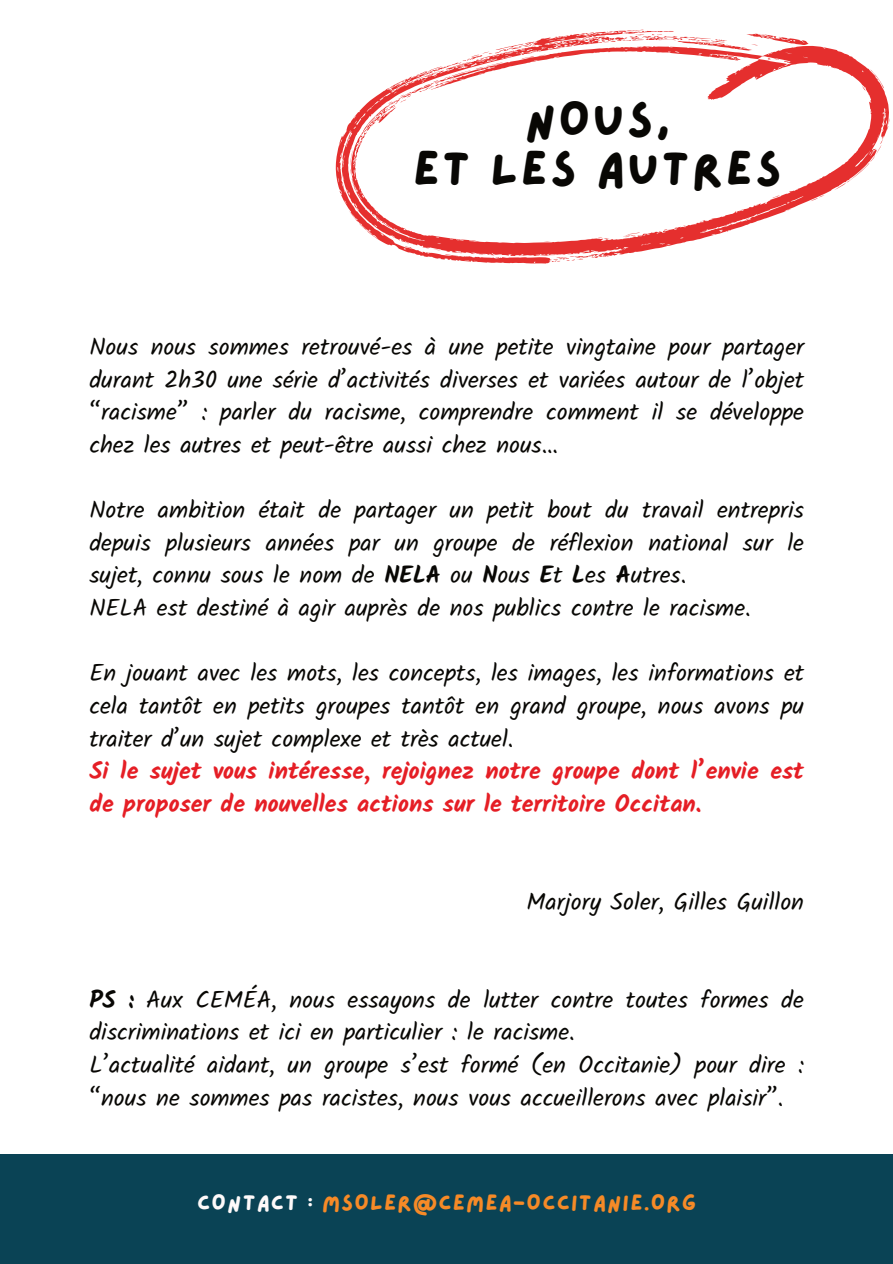
<style>
.page{position:relative;width:893px;height:1264px;background:#fff}
.page>*{position:absolute;margin:0;border:0;box-sizing:border-box;transform-origin:0 0}
.t1{font:49.2px/49.2px "Lazydog";letter-spacing:.05em;color:#080704;text-align:center}
.t2{font:24px/32.7px "Kalam";color:#080704;text-align:justify}
.t3{font:700 24px/32.7px "Kalam";color:#e51e25}
.t4{font:22.5px "Lazydog";letter-spacing:.05em;color:#f68a27}
.s1{font-weight:700}
.s2{color:#fefafa}
</style>
<div class="page">
<svg style="left:335px;top:30px;width:555px;height:234px"></svg>
<div style="left:0;top:1154px;width:892px;height:109px;background:#0a4355"></div>
<h1 class="t1" style="left:413px;top:93px;width:370px">NOUS,<br>ET LES AUTRES</h1>
<p class="t2" style="left:89px;top:332px;width:716px">Nous nous sommes retrouvé-es à une petite vingtaine pour partager durant 2h30 une série d’activités diverses et variées autour de l’objet “racisme” : parler du racisme, comprendre comment il se développe chez les autres et peut-être aussi chez nous…</p>
<p class="t2" style="left:89px;top:495px;width:716px;text-align:left">Notre ambition était de partager un petit bout du travail entrepris depuis plusieurs années par un groupe de réflexion national sur le sujet, connu sous le nom de <span class="s1">NELA</span> ou <span class="s1">N</span>ous <span class="s1">E</span>t <span class="s1">L</span>es <span class="s1">A</span>utres.<br>NELA est destiné à agir auprès de nos publics contre le racisme.</p>
<p class="t2" style="left:89px;top:658px;width:716px">En jouant avec les mots, les concepts, les images, les informations et cela tantôt en petits groupes tantôt en grand groupe, nous avons pu traiter d’un sujet complexe et très actuel.</p>
<p class="t3" style="left:89px;top:754px;width:716px">Si le sujet vous intéresse, rejoignez notre groupe dont l’envie est de proposer de nouvelles actions sur le territoire Occitan.</p>
<p class="t2" style="left:526px;top:886px;width:279px">Marjory Soler, Gilles Guillon</p>
<p class="t2" style="left:89px;top:984px;width:716px;text-align:left"><span class="s1">PS :</span> Aux CEMÉA, nous essayons de lutter contre toutes formes de discriminations et ici en particulier : le racisme.<br>L’actualité aidant, un groupe s’est formé (en Occitanie) pour dire : “nous ne sommes pas racistes, nous vous accueillerons avec plaisir”.</p>
<p class="t4" style="left:197px;top:1187px;width:500px"><span class="s2">CONTACT :</span> MSOLER@CEMEA-OCCITANIE.ORG</p>
</div>
